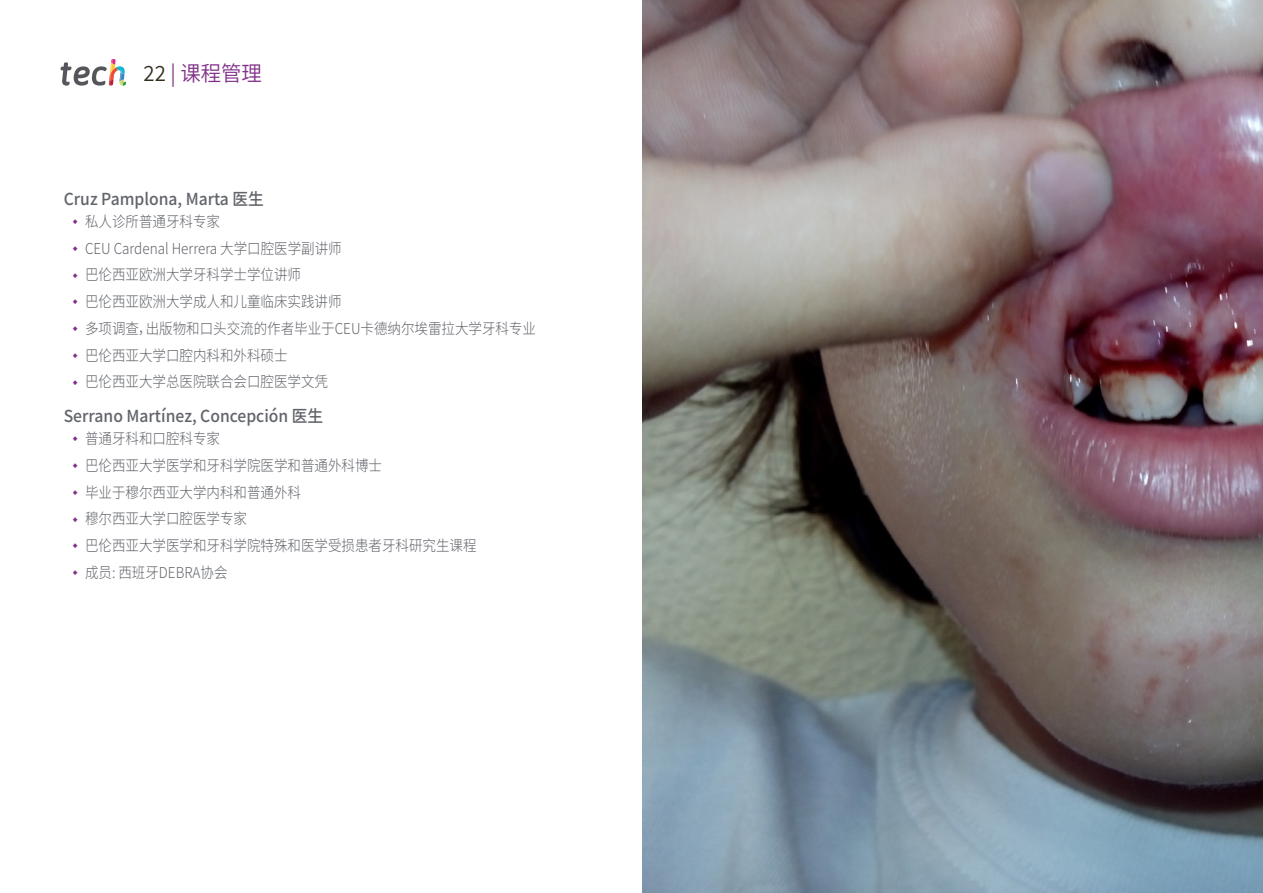
<style>
.page{position:relative;width:1263px;height:893px;background:#fff}
.page>*{position:absolute;margin:0;border:0;box-sizing:border-box;transform-origin:0 0}
.t1{font:21px "Source Han Sans CN";color:#813089}
.t2{font:500 16.5px "Source Han Sans CN";color:#61646a;scale:.95 1}
.t3{font:300 15px/26.7px "Source Han Sans CN";color:#61646a;scale:.9 1}
.s1{color:#312e20}
</style>
<div class="page">
<svg style="left:61px;top:59px;width:65px;height:27px"></svg>
<img style="left:642px;top:0;width:621px;height:893px">
<h1 class="t1" style="left:144px;top:61px;width:120px"><span class="s1">22</span> | 课程管理</h1>
<p class="t2" style="left:64px;top:189px;width:212px">Cruz Pamplona, Marta 医生</p>
<p class="t3" style="left:85px;top:208px;width:503px">私人诊所普通牙科专家<br>CEU Cardenal Herrera 大学口腔医学副讲师<br>巴伦西亚欧洲大学牙科学士学位讲师<br>巴伦西亚欧洲大学成人和儿童临床实践讲师<br>多项调查，出版物和口头交流的作者毕业于CEU卡德纳尔埃雷拉大学牙科专业巴伦西亚大学口腔内科和外科硕士<br>巴伦西亚大学总医院联合会口腔医学文凭</p>
<p class="t2" style="left:64px;top:406px;width:275px">Serrano Martínez, Concepción 医生</p>
<p class="t3" style="left:85px;top:425px;width:436px">普通牙科和口腔科专家<br>巴伦西亚大学医学和牙科学院医学和普通外科博士<br>毕业于穆尔西亚大学内科和普通外科<br>穆尔西亚大学口腔医学专家<br>巴伦西亚大学医学和牙科学院特殊和医学受损患者牙科研究生课程成员: 西班牙DEBRA协会</p>
</div>
